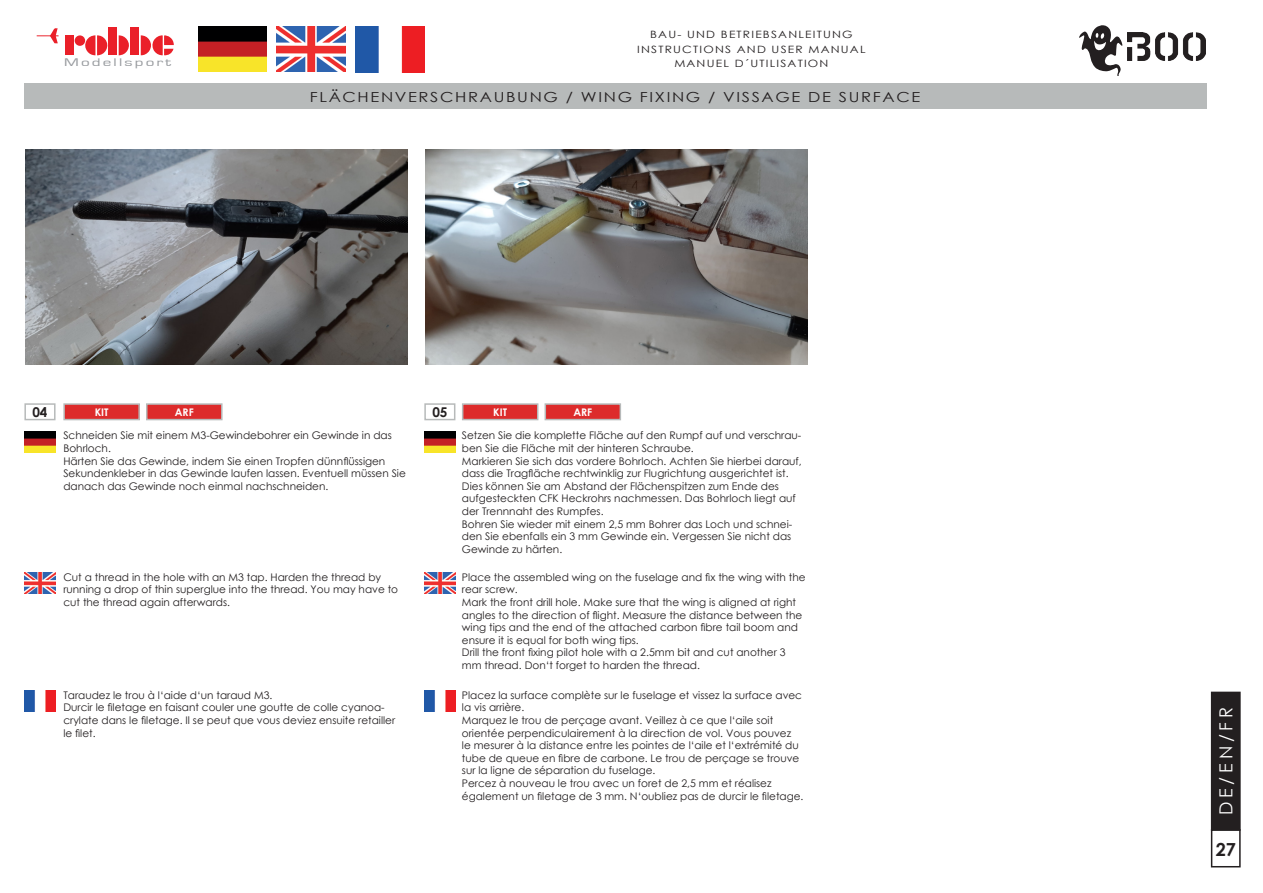
<style>
.page{position:relative;width:1263px;height:893px;background:#fff}
.page>*{position:absolute;margin:0;border:0;box-sizing:border-box;transform-origin:0 0}
.t1{font:18px "Century Gothic";color:#fff}
.t2{font:700 18px "Century Gothic";color:#231f20}
.t3{font:13.8px "Century Gothic";letter-spacing:.1em;color:#231f20;scale:1.19 1}
.t4{font:700 13.5px "Century Gothic";color:#231f20}
.t5{font:11.4px "Eurostile";letter-spacing:.125em;color:#989b9f;scale:1.5 1}
.t6{font:10.5px/12.6px "Century Gothic";color:#231f20}
.t7{font:700 10.5px "Century Gothic";color:#fff}
.t8{font:10.05px/14.4px "Century Gothic";letter-spacing:.1em;color:#231f20;text-align:center;scale:1.19 1}
</style>
<div class="page">
<div style="left:1211px;top:692px;width:29px;height:138px;background:#231f20"></div>
<div style="left:1211px;top:692px;width:30px;height:139px;border:2px solid #231f20"></div>
<div style="left:1211px;top:829px;width:30px;height:38px;border:2px solid #231f20"></div>
<div style="left:108px;top:28px;width:9px;height:27px;background:#ea2029"></div>
<div style="left:131px;top:28px;width:8px;height:27px;background:#ea2029"></div>
<div style="left:66px;top:35px;width:8px;height:20px;background:#ea2029"></div>
<svg style="left:119px;top:35px;width:10px;height:20px"></svg>
<svg style="left:85px;top:35px;width:23px;height:20px"></svg>
<div style="left:75px;top:35px;width:10px;height:11px;background:#ea2029;border-radius:50%"></div>
<svg style="left:37px;top:28px;width:22px;height:15px"></svg>
<svg style="left:141px;top:35px;width:33px;height:21px"></svg>
<svg style="left:1079px;top:25px;width:44px;height:51px"></svg>
<img style="left:1127px;top:32px;width:78px;height:28px">
<img style="left:198px;top:26px;width:68px;height:46px">
<img style="left:277px;top:26px;width:68px;height:46px">
<img style="left:356px;top:26px;width:68px;height:46px">
<div style="left:24px;top:83px;width:1182px;height:26px;background:#b7baba"></div>
<div style="left:24px;top:403px;width:32px;height:17px;border:2px solid #b7baba"></div>
<div style="left:424px;top:403px;width:31px;height:17px;border:2px solid #b7baba"></div>
<img style="left:25px;top:149px;width:382px;height:215px">
<img style="left:425px;top:149px;width:382px;height:215px">
<img style="left:24px;top:431px;width:32px;height:21px">
<img style="left:24px;top:573px;width:32px;height:21px">
<img style="left:24px;top:691px;width:32px;height:20px">
<img style="left:424px;top:431px;width:31px;height:21px">
<img style="left:424px;top:573px;width:31px;height:21px">
<img style="left:424px;top:691px;width:31px;height:20px">
<div style="left:64px;top:404px;width:75px;height:16px;background:#dd2b2b"></div>
<div style="left:63px;top:403px;width:77px;height:17px;border:2px solid #b7baba"></div>
<div style="left:147px;top:404px;width:75px;height:16px;background:#dd2b2b"></div>
<div style="left:146px;top:403px;width:77px;height:17px;border:2px solid #b7baba"></div>
<div style="left:463px;top:404px;width:75px;height:16px;background:#dd2b2b"></div>
<div style="left:462px;top:403px;width:76px;height:17px;border:2px solid #b7baba"></div>
<div style="left:545px;top:404px;width:75px;height:16px;background:#dd2b2b"></div>
<div style="left:544px;top:403px;width:77px;height:17px;border:2px solid #b7baba"></div>
<p class="t8" style="left:637px;top:27px;width:193px">BAU- UND BETRIEBSANLEITUNG<br>INSTRUCTIONS AND USER MANUAL</p>
<p class="t5" style="left:64px;top:56px;width:73px">Modellsport</p>
<p class="t8" style="left:674px;top:56px;width:131px">MANUEL D´UTILISATION</p>
<p class="t3" style="left:310px;top:87px;width:514px">FLÄCHENVERSCHRAUBUNG / WING FIXING / VISSAGE DE SURFACE</p>
<p class="t4" style="left:32px;top:402px;width:17px">04</p>
<p class="t4" style="left:432px;top:402px;width:17px">05</p>
<p class="t6" style="left:63px;top:429px;width:330px">Schneiden Sie mit einem M3-Gewindebohrer ein Gewinde in das<br>Bohrloch.</p>
<p class="t6" style="left:63px;top:454px;width:344px">Härten Sie das Gewinde, indem Sie einen Tropfen dünnflüssigen<br>Sekundenkleber in das Gewinde laufen lassen. Eventuell müssen Sie danach das Gewinde noch einmal nachschneiden.</p>
<p class="t7" style="left:95px;top:404px;width:15px">KIT</p>
<p class="t7" style="left:175px;top:404px;width:20px">ARF</p>
<p class="t7" style="left:493px;top:404px;width:15px">KIT</p>
<p class="t7" style="left:573px;top:404px;width:20px">ARF</p>
<p class="t6" style="left:462px;top:429px;width:341px">Setzen Sie die komplette Fläche auf den Rumpf auf und verschrau&shy;ben Sie die Fläche mit der hinteren Schraube.</p>
<p class="t6" style="left:462px;top:454px;width:341px">Markieren Sie sich das vordere Bohrloch. Achten Sie hierbei darauf, dass die Tragfläche rechtwinklig zur Flugrichtung ausgerichtet ist.<br>Dies können Sie am Abstand der Flächenspitzen zum Ende des aufgesteckten CFK Heckrohrs nachmessen. Das Bohrloch liegt auf der Trennnaht des Rumpfes.</p>
<p class="t6" style="left:462px;top:517px;width:332px;text-align:justify">Bohren Sie wieder mit einem 2,5 mm Bohrer das Loch und schnei&shy;den Sie ebenfalls ein 3 mm Gewinde ein. Vergessen Sie nicht das Gewinde zu härten.</p>
<p class="t6" style="left:462px;top:570px;width:345px">Place the assembled wing on the fuselage and fix the wing with the rear screw.</p>
<p class="t6" style="left:462px;top:596px;width:342px">Mark the front drill hole. Make sure that the wing is aligned at right angles to the direction of flight. Measure the distance between the wing tips and the end of the attached carbon fibre tail boom and ensure it is equal for both wing tips.</p>
<p class="t6" style="left:462px;top:646px;width:325px">Drill the front fixing pilot hole with a 2.5mm bit and cut another 3 mm thread. Don‘t forget to harden the thread.</p>
<p class="t6" style="left:462px;top:688px;width:343px">Placez la surface complète sur le fuselage et vissez la surface avec la vis arrière.<br>Marquez le trou de perçage avant. Veillez à ce que l‘aile soit orientée perpendiculairement à la direction de vol. Vous pouvez<br>le mesurer à la distance entre les pointes de l‘aile et l‘extrémité du tube de queue en fibre de carbone. Le trou de perçage se trouve sur la ligne de séparation du fuselage.<br>Percez à nouveau le trou avec un foret de 2,5 mm et réalisez également un filetage de 3 mm. N‘oubliez pas de durcir le filetage.</p>
<p class="t6" style="left:63px;top:570px;width:336px">Cut a thread in the hole with an M3 tap. Harden the thread by running a drop of thin superglue into the thread. You may have to cut the thread again afterwards.</p>
<p class="t6" style="left:63px;top:688px;width:211px">Taraudez le trou à l‘aide d‘un taraud M3.</p>
<p class="t6" style="left:63px;top:701px;width:333px">Durcir le filetage en faisant couler une goutte de colle cyanoa&shy;crylate dans le filetage. Il se peut que vous deviez ensuite retailler le filet.</p>
<h1 class="t1" style="left:1213px;top:815px;width:109px;rotate:-90deg">DE/EN/FR</h1>
<h1 class="t2" style="left:1216px;top:836px;width:22px">27</h1>
</div>
